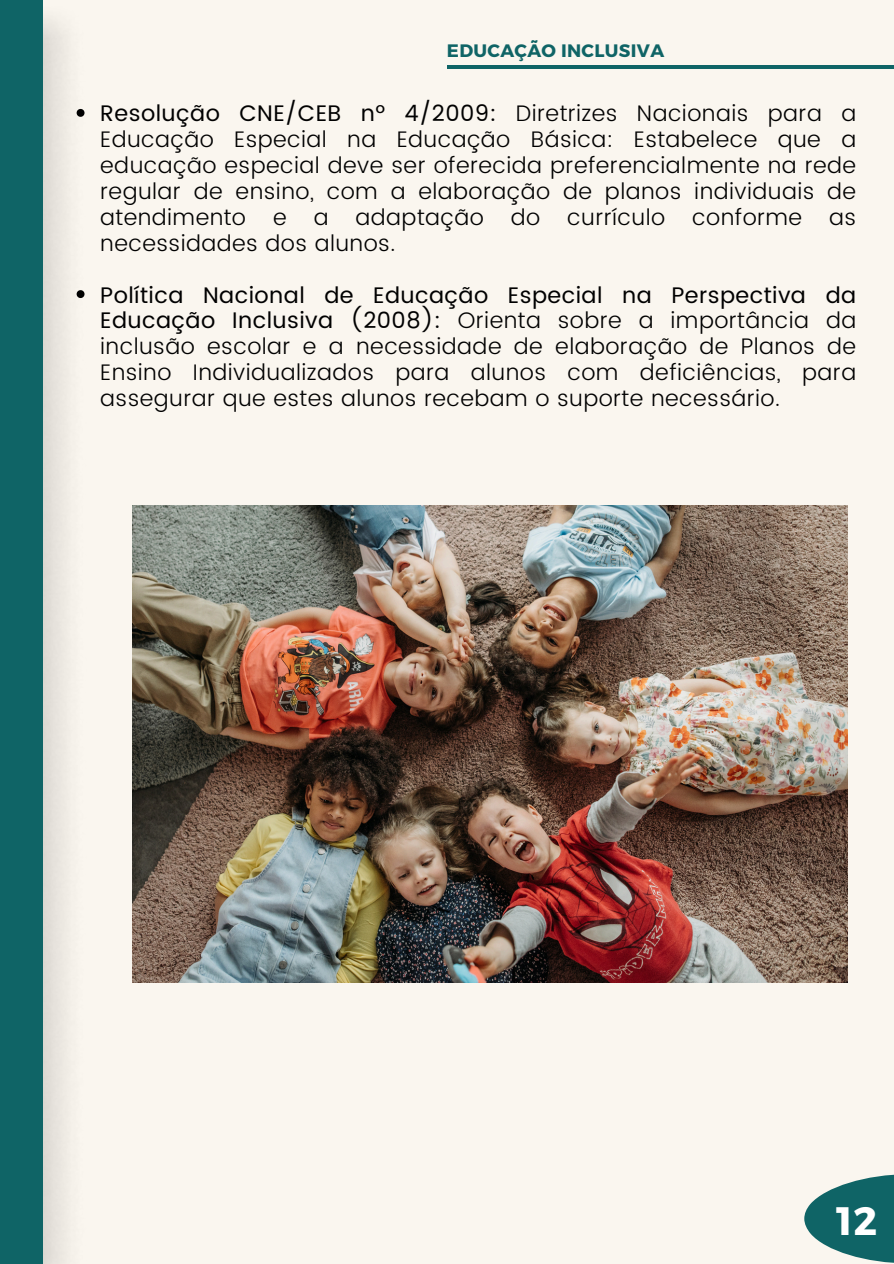
<style>
.page{position:relative;width:894px;height:1264px;background:#fff}
.page>*{position:absolute;margin:0;border:0;box-sizing:border-box;transform-origin:0 0}
.t1{font:700 39.6px "Montserrat";color:#fff}
.t2{font:300 22.5px/25.8px "Poppins";letter-spacing:.02em;color:#010101;text-align:justify}
.t3{font:700 18px "Montserrat";letter-spacing:.02em;color:#0f6466}
.s1{font-weight:400}
</style>
<div class="page">
<div style="left:0;top:0;width:893px;height:1263px;background:#faf6ef"></div>
<img style="left:42px;top:0;width:43px;height:1263px">
<div style="left:0;top:0;width:42px;height:1263px;background:#0f6466"></div>
<svg style="left:804px;top:1174px;width:89px;height:89px"></svg>
<hr style="left:446px;top:65px;width:447px;height:3px;background:#0f6466">
<img style="left:132px;top:506px;width:715px;height:477px">
<svg style="left:77px;top:109px;width:7px;height:8px"></svg>
<svg style="left:77px;top:290px;width:7px;height:8px"></svg>
<p class="t3" style="left:446px;top:39px;width:219px">EDUCAÇÃO INCLUSIVA</p>
<p class="t2" style="left:100px;top:101px;width:757px"><span class="s1">Resolução CNE/CEB nº 4/2009:</span> Diretrizes Nacionais para a Educação Especial na Educação Básica: Estabelece que a educação especial deve ser oferecida preferencialmente na rede regular de ensino, com a elaboração de planos individuais de atendimento e a adaptação do currículo conforme as necessidades dos alunos.</p>
<p class="t2" style="left:100px;top:282px;width:757px"><span class="s1">Política Nacional de Educação Especial na Perspectiva da Educação Inclusiva (2008):</span> Orienta sobre a importância da inclusão escolar e a necessidade de elaboração de Planos de Ensino Individualizados para alunos com deficiências, para assegurar que estes alunos recebam o suporte necessário.</p>
<p class="t1" style="left:836px;top:1194px;width:42px">12</p>
</div>
